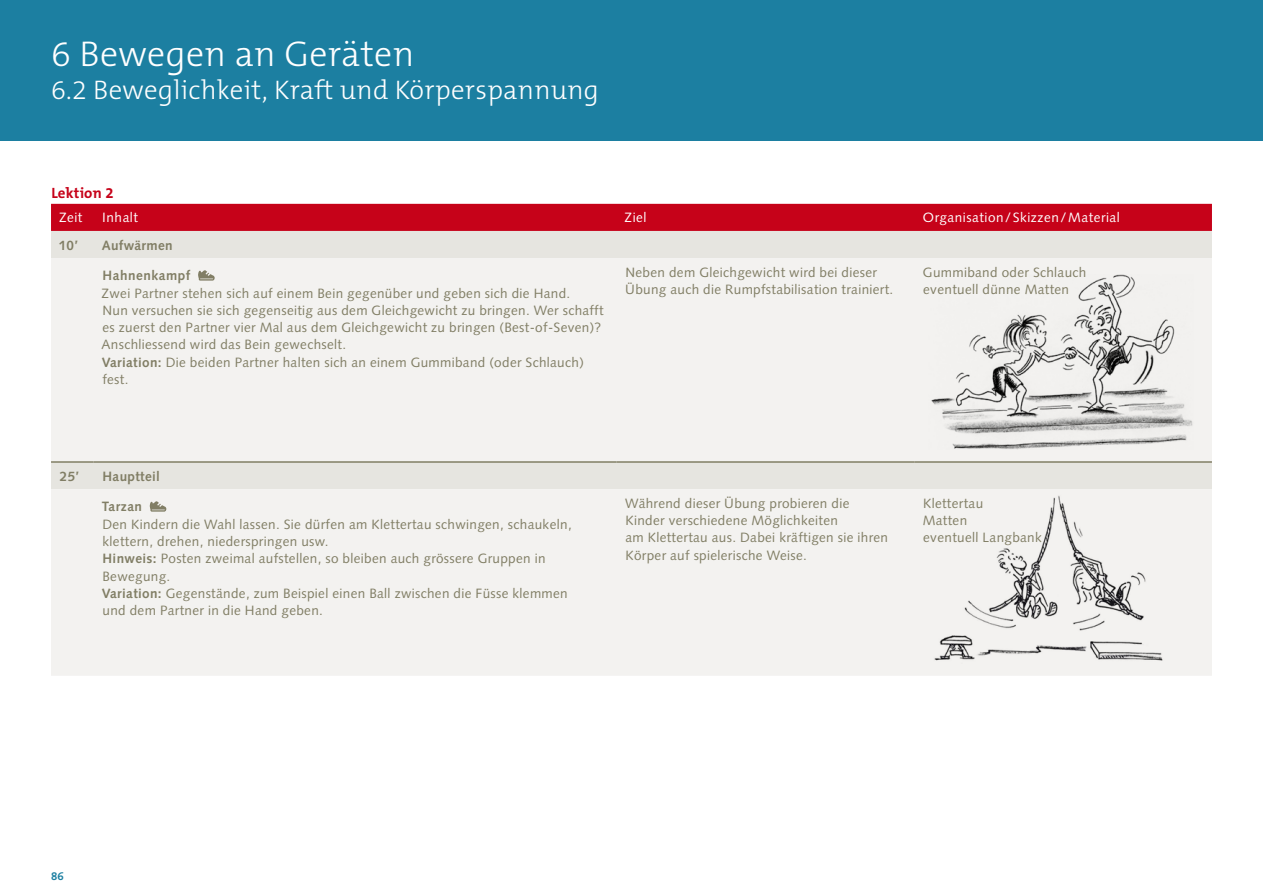
<style>
.page{position:relative;width:1263px;height:893px;background:#fff}
.page>*{position:absolute;margin:0;border:0;box-sizing:border-box;transform-origin:0 0}
.t1{font:300 36px "The Mix B W3";letter-spacing:.01em;color:#fff}
.t2{font:300 27px "The Mix B W3";letter-spacing:.01em;color:#fff}
.t3{font:700 15px "The Mix B W7";letter-spacing:.01em;color:#c60219}
.t4{font:13.5px/17.2px "Syntax LT Std";letter-spacing:.025em;color:#817e65}
.t5{font:13.5px "Syntax LT Std";letter-spacing:.04em;color:#fff}
.t6{font:700 13.5px "Syntax LT Std";letter-spacing:.025em;color:#817e65}
.t7{font:700 11.25px "Syntax LT Std";color:#1c7fa1}
.s1{font-weight:700}
</style>
<div class="page">
<div style="left:0;top:0;width:1263px;height:140px;background:#1c7fa1"></div>
<div style="left:51px;top:204px;width:1161px;height:27px;background:#c60219"></div>
<div style="left:51px;top:231px;width:1161px;height:27px;background:#e6e5e0"></div>
<svg style="left:51px;top:258px;width:1161px;height:418px;fill:#f3f2f0"></svg>
<hr style="left:51px;top:461px;width:43px;height:2px;background:#817e65">
<hr style="left:94px;top:461px;width:523px;height:2px;background:#817e65">
<hr style="left:617px;top:461px;width:297px;height:2px;background:#817e65">
<hr style="left:914px;top:461px;width:298px;height:2px;background:#817e65">
<svg style="left:198px;top:270px;width:17px;height:10px"></svg>
<img style="left:923px;top:275px;width:276px;height:174px">
<svg style="left:150px;top:501px;width:16px;height:10px"></svg>
<img style="left:923px;top:488px;width:247px;height:175px">
<h1 class="t1" style="left:51px;top:31px;width:365px">6 Bewegen an Geräten</h1>
<h2 class="t2" style="left:51px;top:73px;width:549px">6.2 Beweglichkeit, Kraft und Körperspannung</h2>
<p class="t3" style="left:51px;top:183px;width:64px">Lektion 2</p>
<p class="t5" style="left:59px;top:210px;width:25px">Zeit</p>
<p class="t5" style="left:102px;top:210px;width:37px">Inhalt</p>
<p class="t5" style="left:625px;top:210px;width:23px">Ziel</p>
<p class="t5" style="left:923px;top:210px;width:198px">Organisation/Skizzen/Material</p>
<p class="t6" style="left:59px;top:237px;width:21px">10’</p>
<p class="t6" style="left:102px;top:237px;width:72px">Aufwärmen</p>
<p class="t6" style="left:103px;top:268px;width:89px">Hahnenkampf</p>
<p class="t4" style="left:102px;top:284px;width:503px">Zwei Partner stehen sich auf einem Bein gegenüber und geben sich die Hand.<br>Nun versuchen sie sich gegenseitig aus dem Gleichgewicht zu bringen. Wer schafft es zuerst den Partner vier Mal aus dem Gleichgewicht zu bringen (Best-of-Seven)?<br>Anschliessend wird das Bein gewechselt.<br><span class="s1">Variation:</span> Die beiden Partner halten sich an einem Gummiband (oder Schlauch) fest.</p>
<p class="t4" style="left:625px;top:263px;width:270px">Neben dem Gleichgewicht wird bei dieser<br>Übung auch die Rumpfstabilisation trainiert.</p>
<p class="t4" style="left:923px;top:263px;width:165px">Gummiband oder Schlauch eventuell dünne Matten</p>
<p class="t6" style="left:60px;top:468px;width:21px">25’</p>
<p class="t6" style="left:103px;top:468px;width:59px">Hauptteil</p>
<p class="t6" style="left:102px;top:499px;width:42px">Tarzan</p>
<p class="t4" style="left:102px;top:515px;width:471px">Den Kindern die Wahl lassen. Sie dürfen am Klettertau schwingen, schaukeln, klettern, drehen, niederspringen usw.<br><span class="s1">Hinweis:</span> Posten zweimal aufstellen, so bleiben auch grössere Gruppen in Bewegung.<br><span class="s1">Variation:</span> Gegenstände, zum Beispiel einen Ball zwischen die Füsse klemmen und dem Partner in die Hand geben.</p>
<p class="t4" style="left:625px;top:494px;width:264px">Während dieser Übung probieren die Kinder verschiedene Möglichkeiten<br>am Klettertau aus. Dabei kräftigen sie ihren Körper auf spielerische Weise.</p>
<p class="t4" style="left:923px;top:495px;width:121px">Klettertau<br>Matten<br>eventuell Langbank</p>
<p class="t7" style="left:51px;top:870px;width:14px">86</p>
</div>
